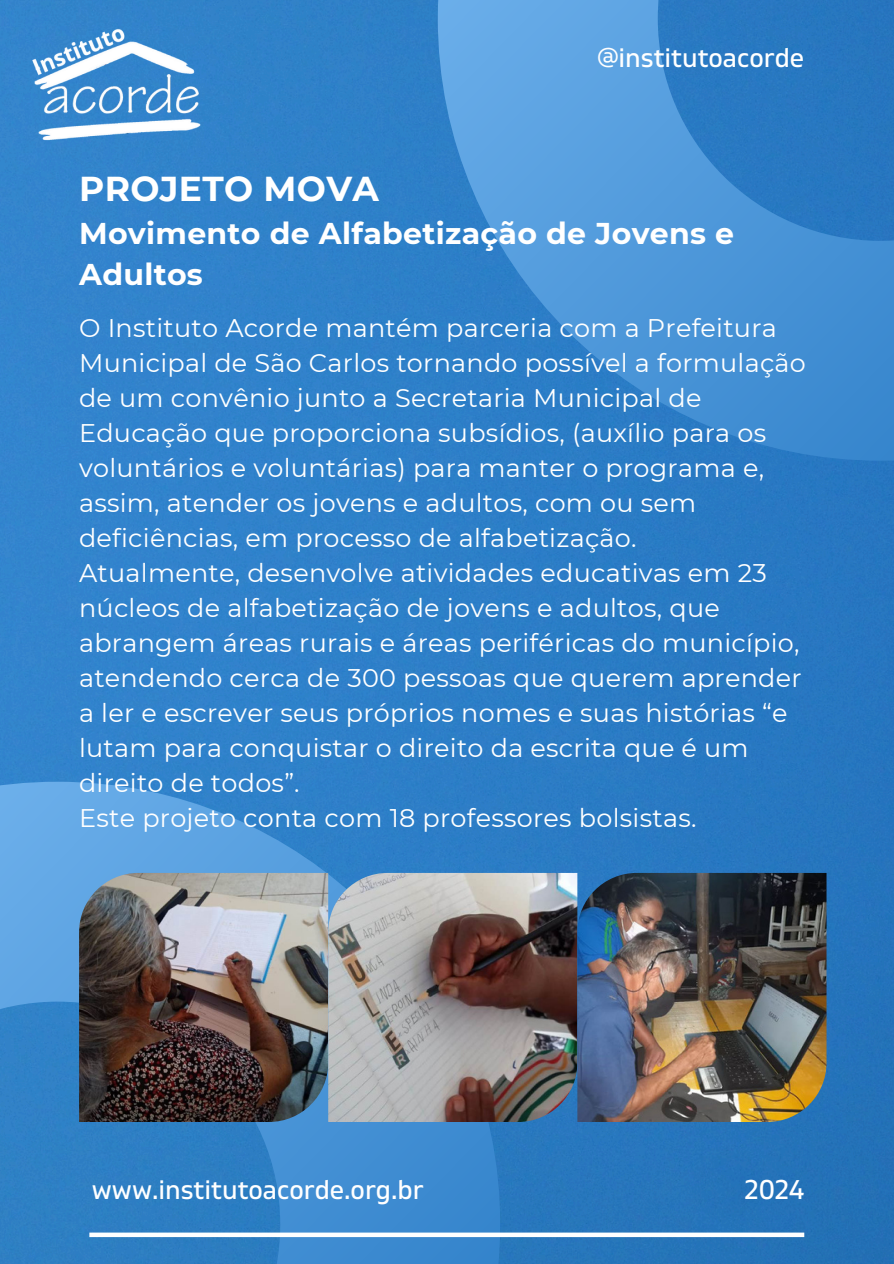
<style>
.page{position:relative;width:894px;height:1264px;background:#fff}
.page>*{position:absolute;margin:0;border:0;box-sizing:border-box;transform-origin:0 0}
.t1{font:700 34.5px "Montserrat";letter-spacing:.01em;color:#fff}
.t2{font:700 30px/41px "Montserrat";letter-spacing:.01em;color:#fff}
.t3{font:27px "Gilam";color:#fff}
.t4{font:25.5px/35px "Montserrat";letter-spacing:.01em;color:#fff}
</style>
<div class="page">
<img style="left:0;top:0;width:893px;height:1263px">
<svg style="left:437px;top:0;width:456px;height:460px;background:#408cd1"></svg>
<svg style="left:0;top:781px;width:499px;height:482px;background:#3e8bcf"></svg>
<img style="left:29px;top:18px;width:180px;height:128px">
<svg style="left:89px;top:1232px;width:715px;height:4px"></svg>
<img style="left:79px;top:873px;width:747px;height:248px">
<p class="t3" style="left:597px;top:42px;width:209px">@institutoacorde</p>
<p class="t1" style="left:79px;top:168px;width:301px">PROJETO MOVA</p>
<p class="t2" style="left:79px;top:213px;width:656px">Movimento de Alfabetização de Jovens e<br>Adultos</p>
<h2 class="t4" style="left:79px;top:310px;width:728px">O Instituto Acorde mantém parceria com a Prefeitura Municipal de São Carlos tornando possível a formulação de um convênio junto a Secretaria Municipal de Educação que proporciona subsídios, (auxílio para os voluntários e voluntárias) para manter o programa e, assim, atender os jovens e adultos, com ou sem deficiências, em processo de alfabetização.</h2>
<p class="t4" style="left:79px;top:555px;width:724px">Atualmente, desenvolve atividades educativas em 23 núcleos de alfabetização de jovens e adultos, que abrangem áreas rurais e áreas periféricas do município, atendendo cerca de 300 pessoas que querem aprender a ler e escrever seus próprios nomes e suas histórias “e lutam para conquistar o direito da escrita que é um direito de todos”.</p>
<h1 class="t4" style="left:79px;top:800px;width:618px">Este projeto conta com 18 professores bolsistas.</h1>
<h2 class="t3" style="left:92px;top:1173px;width:333px">www.institutoacorde.org.br</h2>
<p class="t3" style="left:744px;top:1173px;width:61px">2024</p>
</div>
